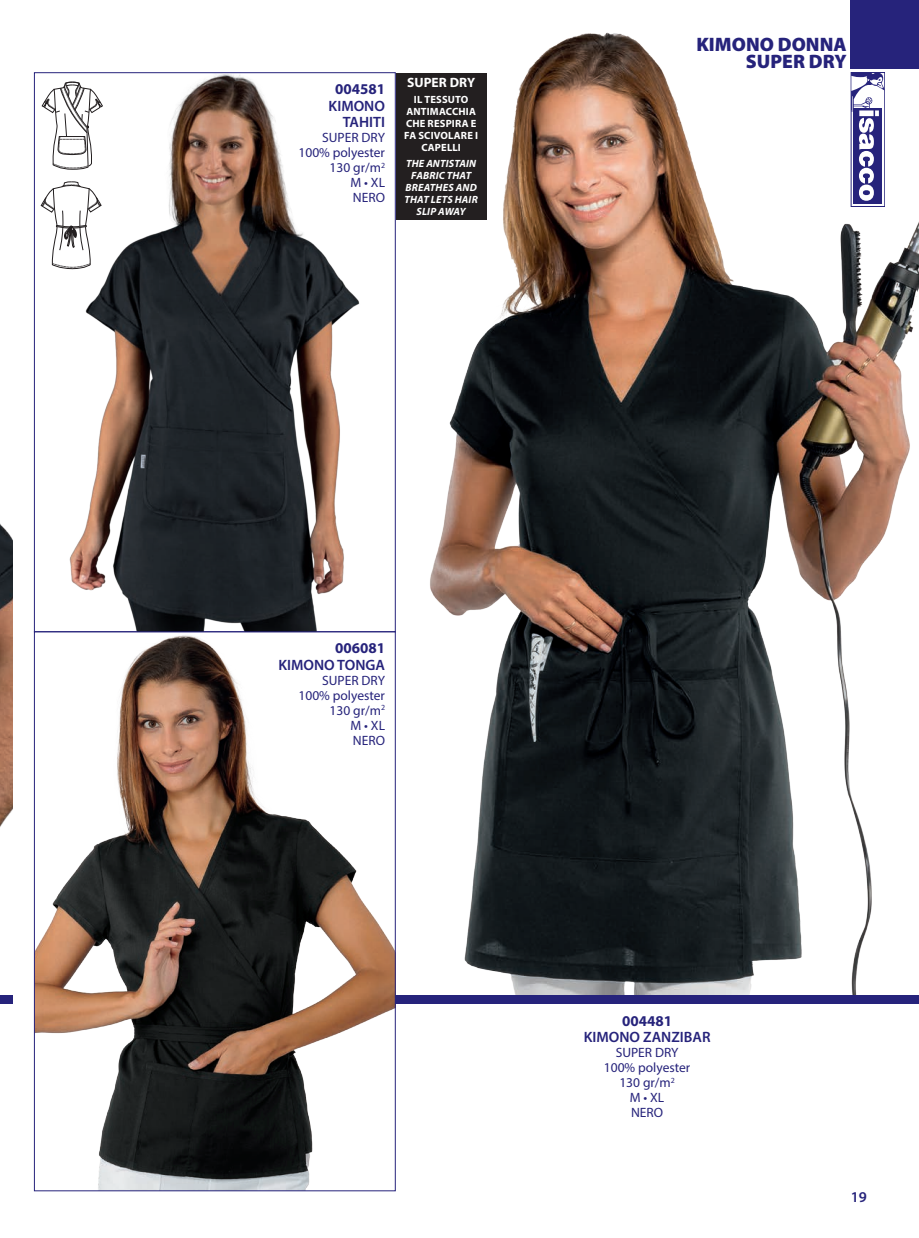
<style>
.page{position:relative;width:919px;height:1238px;background:#fff}
.page>*{position:absolute;margin:0;border:0;box-sizing:border-box;transform-origin:0 0}
.t1{font:900 19.5px/17.1px "Myriad Pro";color:#26237b;text-align:right}
.t2{font:600 15px/16.5px "Myriad Pro";color:#26237b;text-align:right}
.t3{font:700 15px "Myriad Pro";color:#26237b}
.t4{font:13.5px/15px "Myriad Pro";color:#26237b;text-align:right}
.t5{font:700 13.5px "Myriad Pro";letter-spacing:.005em;color:#fff}
.t6{font:italic 700 10.5px/12px "Myriad Pro";letter-spacing:.015em;color:#fff;text-align:center}
.t7{font:700 10.5px/12px "Myriad Pro";letter-spacing:.015em;color:#fff;text-align:center}
</style>
<div class="page">
<img style="left:36px;top:74px;width:357px;height:1115px">
<img style="left:299px;top:32px;width:619px;height:967px">
<img style="left:0;top:523px;width:13px;height:304px">
<svg style="left:41px;top:78px;width:62px;height:92px"></svg>
<svg style="left:40px;top:181px;width:62px;height:91px"></svg>
<div style="left:850px;top:0;width:68px;height:68px;background:#26237b"></div>
<div style="left:850px;top:72px;width:34px;height:135px;border:1px solid #26237b"></div>
<div style="left:853px;top:108px;width:29px;height:95px;background:#26237b"></div>
<svg style="left:851px;top:73px;width:33px;height:128px"></svg>
<div style="left:395px;top:73px;width:91px;height:146px;background:#231f20"></div>
<div style="left:0;top:995px;width:13px;height:8px;background:#26237b"></div>
<div style="left:395px;top:995px;width:523px;height:8px;background:#26237b"></div>
<p class="t3" style="left:335px;top:79px;width:51px">004581</p>
<p class="t2" style="left:328px;top:97px;width:58px">KIMONO<br>TAHITI</p>
<p class="t4" style="left:298px;top:130px;width:88px">SUPER DRY<br>100% polyester<br>130 gr/m<sup>2<br></sup>M • XL<br>NERO</p>
<p class="t5" style="left:407px;top:73px;width:70px">SUPER DRY</p>
<p class="t7" style="left:404px;top:93px;width:75px">IL TESSUTO<br>ANTIMACCHIA<br>CHE RESPIRA E<br>FA SCIVOLARE I<br>CAPELLI</p>
<p class="t6" style="left:404px;top:157px;width:75px">THE ANTISTAIN<br>FABRIC THAT<br>BREATHES AND<br>THAT LETS HAIR<br>SLIP AWAY</p>
<h1 class="t1" style="left:696px;top:35px;width:152px">KIMONO DONNA<br>SUPER DRY</h1>
<p class="t3" style="left:335px;top:638px;width:51px">006081</p>
<p class="t2" style="left:278px;top:656px;width:108px">KIMONO TONGA</p>
<p class="t4" style="left:298px;top:672px;width:88px">SUPER DRY<br>100% polyester<br>130 gr/m<sup>2<br></sup>M • XL<br>NERO</p>
<p class="t3" style="left:622px;top:1011px;width:51px">004481</p>
<p class="t2" style="left:583px;top:1028px;width:128px">KIMONO ZANZIBAR</p>
<p class="t4" style="left:603px;top:1045px;width:88px;text-align:center">SUPER DRY<br>100% polyester<br>130 gr/m<sup>2<br></sup>M • XL<br>NERO</p>
<p class="t2" style="left:850px;top:1188px;width:18px">19</p>
</div>
